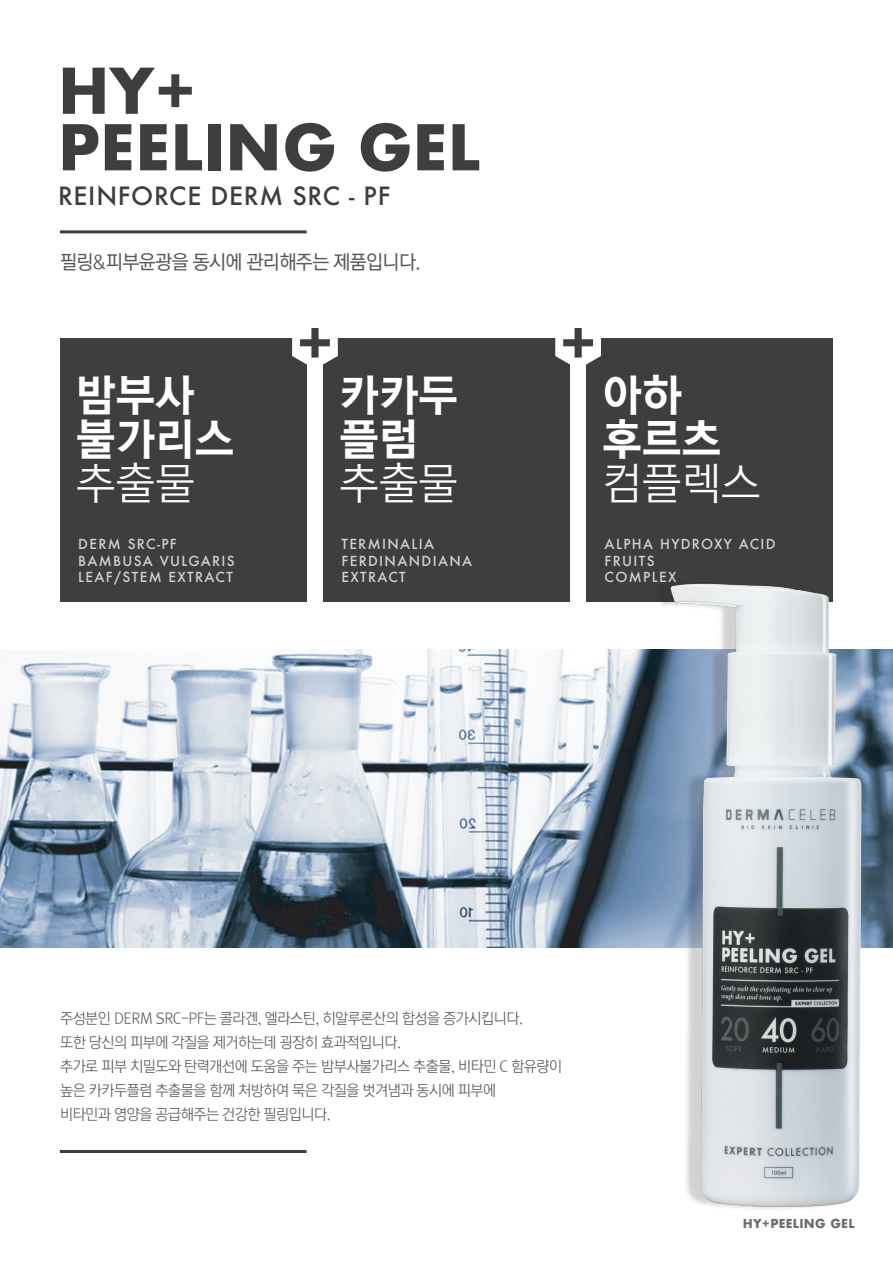
<style>
.page{position:relative;width:893px;height:1263px;background:#fff}
.page>*{position:absolute;margin:0;border:0;box-sizing:border-box;transform-origin:0 0}
.t1{font:700 61.2px/56.6px "Futura";color:#3e3e3f}
.t2{font:43.95px/44px "Rix M Go EB";color:#fff}
.t3{font:43.95px "Rix M Go L";color:#fff}
.t4{font:500 24.45px "Futura";letter-spacing:.03em;color:#3e3e3f}
.t5{font:19.5px "Rix M Go M";letter-spacing:-.03em;color:#57585a}
.t6{font:15px/24px "Rix M Go L";letter-spacing:-.03em;color:#57585a}
.t7{font:500 13.5px/16.5px "Futura";letter-spacing:.1em;color:#d1d2d4}
.t8{font:700 12px "Futura";letter-spacing:.02em;color:#6c6d70}
</style>
<div class="page">
<img style="left:0;top:650px;width:893px;height:297px">
<div style="left:60px;top:339px;width:247px;height:263px;background:#3e3e3f"></div>
<div style="left:323px;top:339px;width:247px;height:263px;background:#3e3e3f"></div>
<div style="left:586px;top:339px;width:247px;height:263px;background:#3e3e3f"></div>
<hr style="left:60px;top:1150px;width:247px;height:3px;background:#3e3e3f">
<hr style="left:60px;top:230px;width:247px;height:3px;background:#3e3e3f">
<svg style="left:292px;top:328px;width:46px;height:37px"></svg>
<svg style="left:555px;top:328px;width:46px;height:37px"></svg>
<img style="left:651px;top:583px;width:211px;height:626px">
<h1 class="t1" style="left:58px;top:62px;width:424px">HY+<br>PEELING GEL</h1>
<h3 class="t4" style="left:58px;top:179px;width:334px">REINFORCE DERM SRC - PF</h3>
<h3 class="t5" style="left:60px;top:251px;width:362px">필링&amp;피부윤광을 동시에 관리해주는 제품입니다.</h3>
<h2 class="t2" style="left:76px;top:374px;width:160px">밤부사 불가리스</h2>
<h2 class="t3" style="left:76px;top:459px;width:120px">추출물</h2>
<p class="t7" style="left:78px;top:536px;width:158px">DERM SRC-PF<br>BAMBUSA VULGARIS<br>LEAF/STEM EXTRACT</p>
<h2 class="t2" style="left:339px;top:374px;width:120px">카카두 플럼</h2>
<h2 class="t3" style="left:339px;top:459px;width:120px">추출물</h2>
<p class="t7" style="left:341px;top:536px;width:132px">TERMINALIA<br>FERDINANDIANA<br>EXTRACT</p>
<h2 class="t2" style="left:603px;top:374px;width:120px">아하 후르츠</h2>
<h2 class="t3" style="left:603px;top:459px;width:160px">컴플렉스</h2>
<p class="t7" style="left:605px;top:536px;width:173px">ALPHA HYDROXY ACID<br>FRUITS<br>COMPLEX</p>
<p class="t6" style="left:60px;top:1006px;width:504px">주성분인 DERM SRC-PF는 콜라겐, 엘라스틴, 히알루론산의 합성을 증가시킵니다.<br>또한 당신의 피부에 각질을 제거하는데 굉장히 효과적입니다.<br>추가로 피부 치밀도와 탄력개선에 도움을 주는 밤부사불가리스 추출물, 비타민 C 함유량이 높은 카카두플럼 추출물을 함께 처방하여 묵은 각질을 벗겨냄과 동시에 피부에<br>비타민과 영양을 공급해주는 건강한 필링입니다.</p>
<p class="t8" style="left:743px;top:1215px;width:113px">HY+PEELING GEL</p>
</div>
